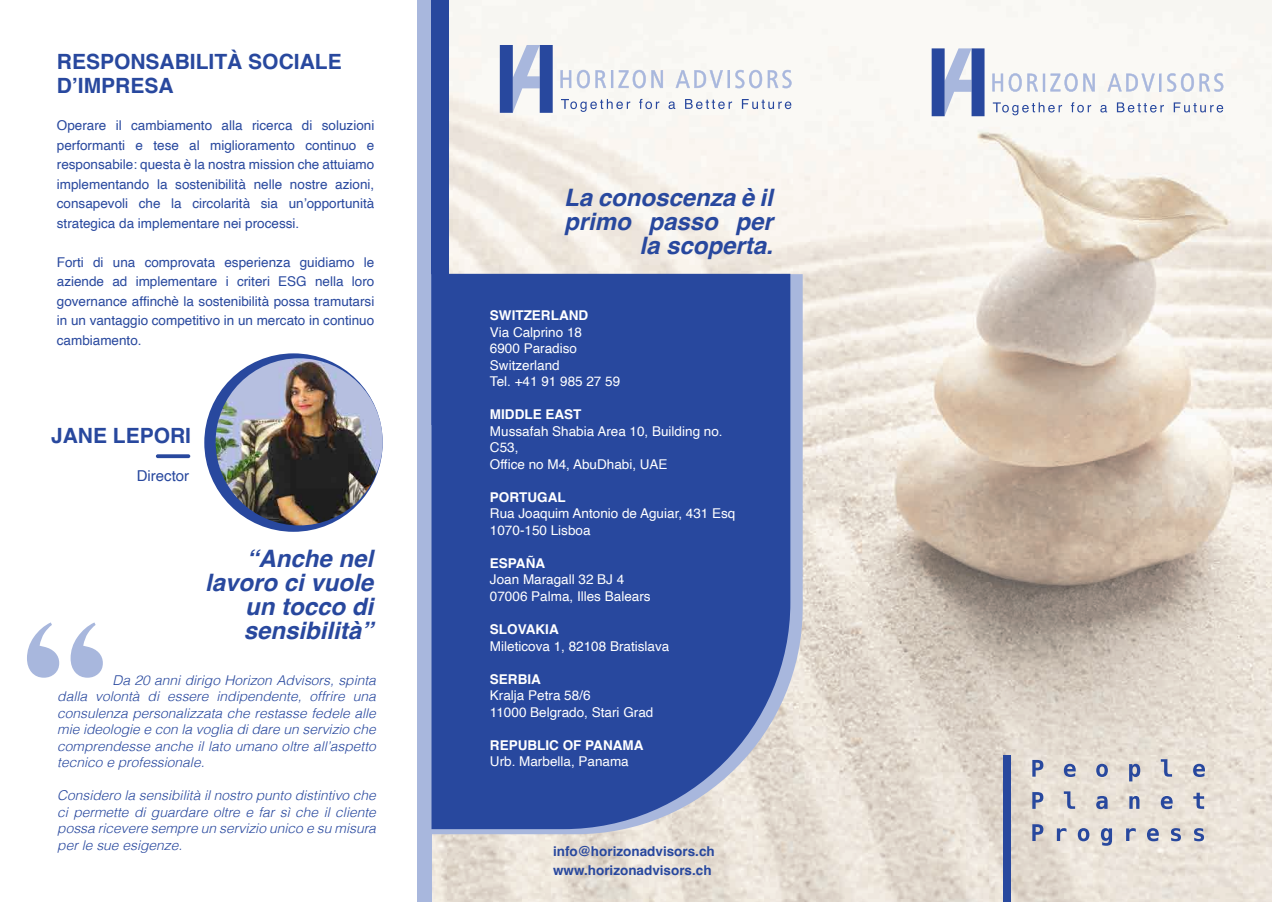
<style>
.page{position:relative;width:1272px;height:902px;background:#fff}
.page>*{position:absolute;margin:0;border:0;box-sizing:border-box;transform-origin:0 0}
.t1{font:italic 700 24px/24px "Helvetica";color:#28489e;text-align:right}
.t2{font:700 21px/24px "Helvetica";color:#28489e}
.t3{font:15px "Helvetica";color:#28489e}
.t4{font:13.5px/19.5px "Helvetica";color:#28489e;text-align:justify}
.t5{font:italic 300 13.5px/16.5px "Helvetica";color:#28489e;text-align:justify}
.t6{font:13.5px/16.5px "Helvetica";color:#fff}
.t7{font:700 13.5px "Helvetica";color:#fff}
.t8{font:700 13.5px/19.5px "Helvetica";color:#28489e}
</style>
<div class="page">
<img style="left:431px;top:0;width:840px;height:901px">
<div style="left:204px;top:353px;width:179px;height:178px;background:#28489e;border-radius:50%"></div>
<div style="left:417px;top:0;width:14px;height:901px;background:#a8b7dd"></div>
<img style="left:216px;top:358px;width:167px;height:167px;border-radius:83px">
<svg style="left:156px;top:454px;width:34px;height:4px"></svg>
<svg style="left:500px;top:45px;width:52px;height:68px"></svg>
<svg style="left:560px;top:70px;width:103px;height:18px"></svg>
<svg style="left:675px;top:70px;width:54px;height:18px"></svg>
<svg style="left:735px;top:70px;width:56px;height:18px"></svg>
<svg style="left:561px;top:99px;width:69px;height:13px"></svg>
<svg style="left:639px;top:99px;width:20px;height:10px"></svg>
<svg style="left:668px;top:101px;width:7px;height:8px"></svg>
<svg style="left:685px;top:99px;width:47px;height:10px"></svg>
<svg style="left:741px;top:99px;width:50px;height:10px"></svg>
<svg style="left:931px;top:48px;width:53px;height:68px"></svg>
<svg style="left:992px;top:73px;width:29px;height:19px"></svg>
<svg style="left:1027px;top:73px;width:15px;height:18px"></svg>
<hr style="left:1042px;top:73px;width:3px;height:18px;background:#a8b7dd">
<svg style="left:1050px;top:73px;width:27px;height:19px"></svg>
<svg style="left:1083px;top:73px;width:11px;height:18px"></svg>
<svg style="left:1107px;top:73px;width:54px;height:18px"></svg>
<svg style="left:1167px;top:73px;width:26px;height:19px"></svg>
<svg style="left:1199px;top:73px;width:24px;height:19px"></svg>
<svg style="left:992px;top:102px;width:70px;height:13px"></svg>
<svg style="left:1070px;top:102px;width:21px;height:10px"></svg>
<svg style="left:1100px;top:105px;width:7px;height:7px"></svg>
<svg style="left:1116px;top:102px;width:47px;height:10px"></svg>
<svg style="left:1173px;top:102px;width:50px;height:10px"></svg>
<div style="left:431px;top:0;width:18px;height:425px;background:#28489e"></div>
<svg style="left:1032px;top:759px;width:11px;height:17px"></svg>
<svg style="left:1063px;top:763px;width:12px;height:13px"></svg>
<svg style="left:1096px;top:763px;width:11px;height:13px"></svg>
<svg style="left:1129px;top:763px;width:11px;height:18px"></svg>
<svg style="left:1160px;top:759px;width:11px;height:17px"></svg>
<svg style="left:1193px;top:763px;width:11px;height:13px"></svg>
<svg style="left:1032px;top:792px;width:11px;height:16px"></svg>
<svg style="left:1063px;top:791px;width:12px;height:17px"></svg>
<svg style="left:1096px;top:795px;width:11px;height:14px"></svg>
<svg style="left:1129px;top:795px;width:10px;height:13px"></svg>
<svg style="left:1160px;top:795px;width:12px;height:14px"></svg>
<svg style="left:1193px;top:792px;width:11px;height:16px"></svg>
<svg style="left:1032px;top:824px;width:11px;height:16px"></svg>
<svg style="left:1056px;top:828px;width:10px;height:12px"></svg>
<svg style="left:1077px;top:828px;width:12px;height:13px"></svg>
<svg style="left:1100px;top:828px;width:11px;height:17px"></svg>
<svg style="left:1126px;top:828px;width:9px;height:12px"></svg>
<svg style="left:1146px;top:828px;width:12px;height:13px"></svg>
<svg style="left:1170px;top:828px;width:10px;height:13px"></svg>
<svg style="left:1193px;top:828px;width:10px;height:13px"></svg>
<svg style="left:27px;top:622px;width:76px;height:55px"></svg>
<div style="left:1002px;top:755px;width:8px;height:146px;background:#28489e"></div>
<svg style="left:431px;top:274px;width:371px;height:560px;background:#bac1d8"></svg>
<div style="left:431px;top:274px;width:359px;height:555px;background:#28489e"></div>
<h2 class="t2" style="left:57px;top:52px;width:286px">RESPONSABILITÀ SOCIALE<br>D’IMPRESA</h2>
<p class="t4" style="left:57px;top:116px;width:319px">Operare il cambiamento alla ricerca di soluzioni performanti e tese al miglioramento continuo e responsabile: questa è la nostra mission che attuiamo implementando la sostenibilità nelle nostre azioni, consapevoli che la circolarità sia un’opportunità strategica da implementare nei processi.</p>
<p class="t4" style="left:57px;top:253px;width:319px">Forti di una comprovata esperienza guidiamo le aziende ad implementare i criteri ESG nella loro governance affinchè la sostenibilità possa tramutarsi in un vantaggio competitivo in un mercato in continuo cambiamento.</p>
<h2 class="t2" style="left:51px;top:425px;width:142px">JANE LEPORI</h2>
<p class="t3" style="left:137px;top:464px;width:54px">Director</p>
<h1 class="t1" style="left:205px;top:549px;width:170px">“Anche nel lavoro ci vuole un tocco di sensibilità”</h1>
<p class="t5" style="left:57px;top:670px;width:320px;text-indent:55px">Da 20 anni dirigo Horizon Advisors, spinta dalla volontà di essere indipendente, offrire una consulenza personalizzata che restasse fedele alle mie ideologie e con la voglia di dare un servizio che comprendesse anche il lato umano oltre all’aspetto tecnico e professionale.</p>
<p class="t5" style="left:57px;top:786px;width:320px">Considero la sensibilità il nostro punto distintivo che ci permette di guardare oltre e far sì che il cliente possa ricevere sempre un servizio unico e su misura per le sue esigenze.</p>
<h1 class="t1" style="left:564px;top:188px;width:210px">La conoscenza è il primo passo per la scoperta.</h1>
<p class="t7" style="left:490px;top:307px;width:100px">SWITZERLAND</p>
<p class="t6" style="left:490px;top:324px;width:132px">Via Calprino 18<br>6900 Paradiso<br>Switzerland<br>Tel. +41 91 985 27 59</p>
<p class="t7" style="left:490px;top:406px;width:93px">MIDDLE EAST</p>
<p class="t6" style="left:490px;top:423px;width:234px">Mussafah Shabia Area 10, Building no.<br>C53,<br>Office no M4, AbuDhabi, UAE</p>
<p class="t7" style="left:490px;top:489px;width:77px">PORTUGAL</p>
<p class="t6" style="left:490px;top:506px;width:247px">Rua Joaquim Antonio de Aguiar, 431 Esq<br>1070-150 Lisboa</p>
<p class="t7" style="left:490px;top:555px;width:57px">ESPAÑA</p>
<p class="t6" style="left:490px;top:572px;width:162px">Joan Maragall 32 BJ 4<br>07006 Palma, Illes Balears</p>
<p class="t7" style="left:490px;top:621px;width:70px">SLOVAKIA</p>
<p class="t6" style="left:490px;top:638px;width:181px">Mileticova 1, 82108 Bratislava</p>
<p class="t7" style="left:490px;top:670px;width:53px">SERBIA</p>
<p class="t6" style="left:490px;top:687px;width:165px">Kralja Petra 58/6<br>11000 Belgrado, Stari Grad</p>
<p class="t7" style="left:490px;top:736px;width:155px">REPUBLIC OF PANAMA</p>
<p class="t6" style="left:490px;top:753px;width:140px">Urb. Marbella, Panama</p>
<p class="t8" style="left:553px;top:842px;width:163px">info@horizonadvisors.ch www.horizonadvisors.ch</p>
</div>
